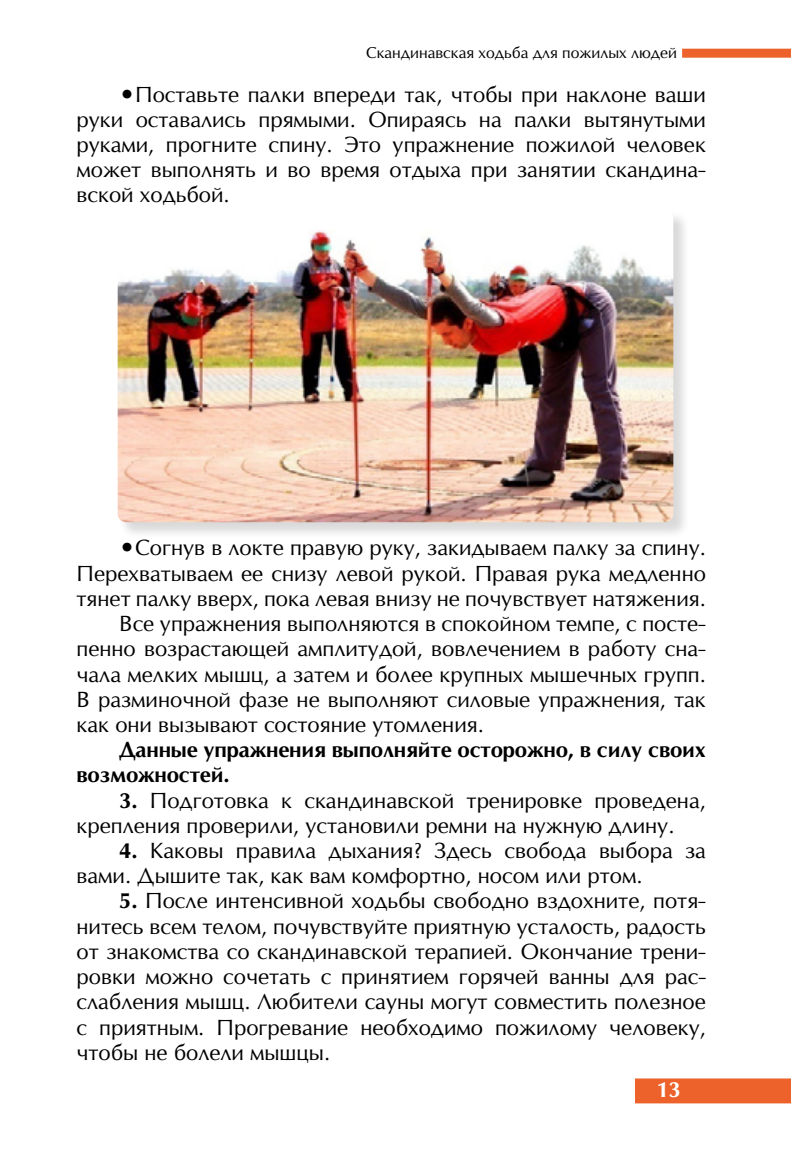
<style>
.page{position:relative;width:791px;height:1170px;background:#fff}
.page>*{position:absolute;margin:0;border:0;box-sizing:border-box;transform-origin:0 0}
.t1{font:21px/25.2px "Opium New";color:#000;text-align:justify}
.t2{font:700 21px/25.2px "Opium New";letter-spacing:-.01em;color:#000}
.t3{font:700 21px "Opium New";color:#fff}
.t4{font:15px "Opium New";color:#000}
.s1{font-weight:700}
</style>
<div class="page">
<div style="left:682px;top:49px;width:109px;height:9px;background:#ec622a"></div>
<div style="left:635px;top:1078px;width:156px;height:25px;background:#ec622a;border:2px solid #ec622a"></div>
<div style="left:119px;top:210px;width:571px;height:329px;background:#000;opacity:.15"></div>
<img style="left:118px;top:210px;width:555px;height:312px">
<p class="t4" style="left:366px;top:43px;width:312px">Скандинавская ходьба для пожилых людей</p>
<p class="t1" style="left:77px;top:81px;width:631px;text-indent:43px">•Поставьте палки впереди так, чтобы при наклоне ваши руки оставались прямыми. Опираясь на палки вытянутыми руками, прогните спину. Это упражнение пожилой человек может выполнять и во время отдыха при занятии скандина&shy;вской ходьбой.</p>
<p class="t1" style="left:119px;top:535px;width:588px">•Согнув в локте правую руку, закидываем палку за спину.</p>
<p class="t1" style="left:77px;top:560px;width:631px">Перехватываем ее снизу левой рукой. Правая рука медленно</p>
<p class="t1" style="left:77px;top:585px;width:631px">тянет палку вверх, пока левая внизу не почувствует натяжения.</p>
<p class="t1" style="left:119px;top:611px;width:588px">Все упражнения выполняются в спокойном темпе, с посте-</p>
<p class="t1" style="left:77px;top:636px;width:631px">пенно возрастающей амплитудой, вовлечением в работу сна-</p>
<p class="t1" style="left:77px;top:661px;width:631px">чала мелких мышц, а затем и более крупных мышечных групп.</p>
<p class="t1" style="left:77px;top:686px;width:631px">В разминочной фазе не выполняют силовые упражнения, так</p>
<p class="t1" style="left:77px;top:711px;width:409px">как они вызывают состояние утомления.</p>
<p class="t2" style="left:77px;top:737px;width:631px;text-indent:43px">Данные упражнения выполняйте осторожно, в силу своих возможностей.</p>
<p class="t1" style="left:77px;top:787px;width:631px;text-indent:43px"><span class="s1">3.</span> Подготовка к скандинавской тренировке проведена, крепления проверили, установили ремни на нужную длину.</p>
<p class="t1" style="left:77px;top:837px;width:631px;text-indent:43px"><span class="s1">4.</span> Каковы правила дыхания? Здесь свобода выбора за вами. Дышите так, как вам комфортно, носом или ртом.</p>
<p class="t1" style="left:77px;top:888px;width:631px;text-indent:43px"><span class="s1">5.</span> После интенсивной ходьбы свободно вздохните, потя&shy;нитесь всем телом, почувствуйте приятную усталость, радость от знакомства со скандинавской терапией. Окончание трени&shy;ровки можно сочетать с принятием горячей ванны для рас&shy;слабления мышц. Любители сауны могут совместить полезное с приятным. Прогревание необходимо пожилому человеку, чтобы не болели мышцы.</p>
<p class="t3" style="left:656px;top:1077px;width:26px">13</p>
</div>
